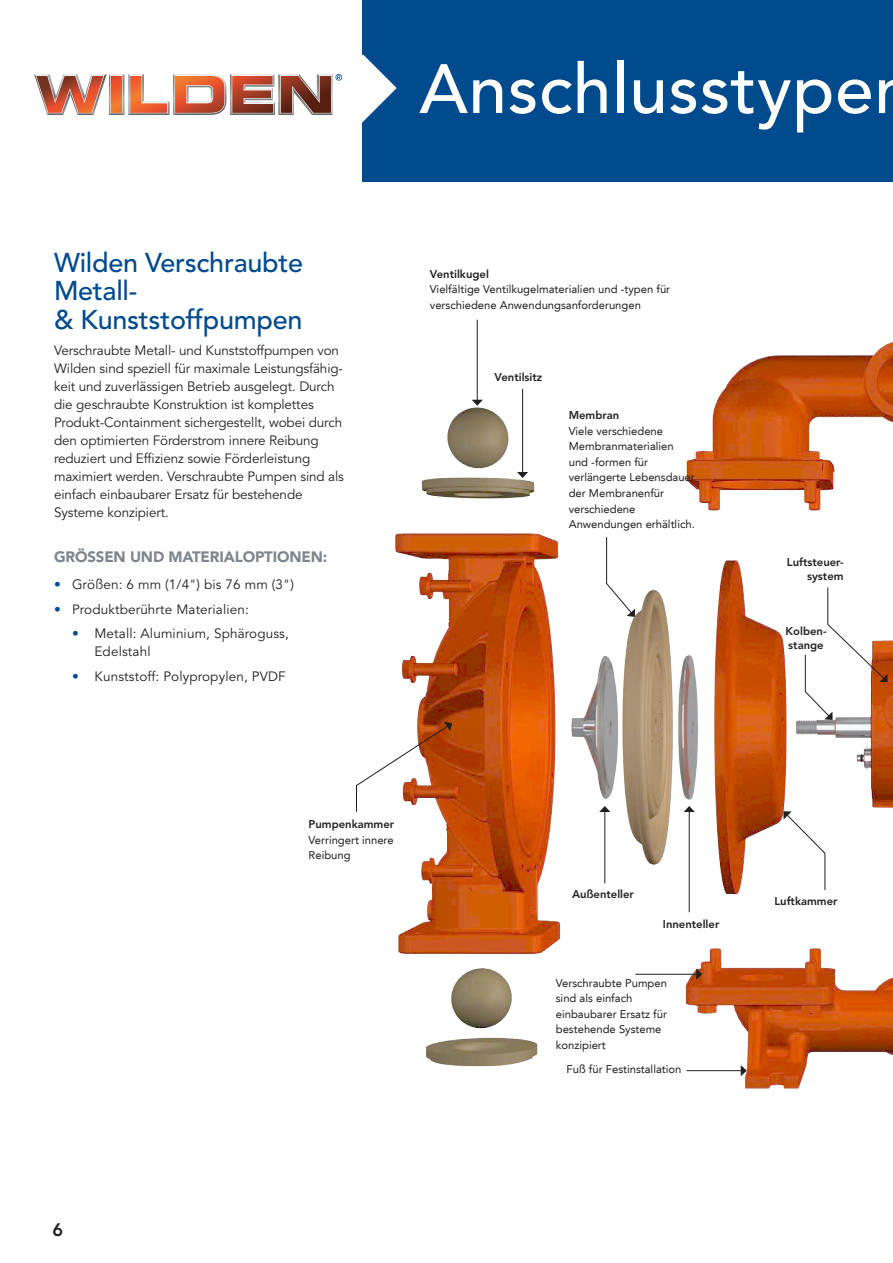
<style>
.page{position:relative;width:893px;height:1263px;background:#fff}
.page>*{position:absolute;margin:0;border:0;box-sizing:border-box;transform-origin:0 0}
.t1{font:500 69px "Avenir";letter-spacing:.01em;color:#fff}
.t2{font:500 27px/28.5px "Avenir";letter-spacing:-.01em;color:#004a8d}
.t3{font:800 18px "Avenir";color:#231f20}
.t4{font:900 15px "Avenir";letter-spacing:-.01em;color:#7e868d}
.Body_Text{font:13.5px/18px "Avenir";letter-spacing:-.01em;color:#231f20}
.Body_Text-2{font:13.5px/18px "Avenir";letter-spacing:.01em;color:#231f20}
.Product_Body{font:11.25px/15.6px "Avenir LT";color:#231f20}
.Bullet_Text{font:11.25px/15.6px "Avenir LT";color:#231f20}
.Product_Body-2{font:800 11.25px/13.5px "Avenir";color:#231f20;text-align:right}
.Bullet_Text-2{font:800 11.25px "Avenir";color:#231f20}
.s1{color:#004a8d}
.s2{font-family:"Avenir";font-weight:800}
</style>
<div class="page">
<div style="left:363px;top:0;width:530px;height:182px;background:#004a8d"></div>
<img style="left:395px;top:329px;width:498px;height:760px">
<svg style="left:34px;top:54px;width:363px;height:69px"></svg>
<svg style="left:356px;top:722px;width:96px;height:91px"></svg>
<hr style="left:686px;top:1070px;width:55px;height:1px;background:#231f20">
<svg style="left:741px;top:1065px;width:6px;height:11px"></svg>
<hr style="left:522px;top:389px;width:1px;height:84px;background:#231f20">
<svg style="left:517px;top:472px;width:11px;height:6px"></svg>
<hr style="left:477px;top:320px;width:1px;height:80px;background:#231f20">
<svg style="left:472px;top:400px;width:11px;height:6px"></svg>
<svg style="left:606px;top:536px;width:29px;height:81px"></svg>
<svg style="left:783px;top:811px;width:43px;height:80px"></svg>
<svg style="left:804px;top:586px;width:84px;height:134px"></svg>
<hr style="left:689px;top:811px;width:1px;height:101px;background:#231f20">
<svg style="left:684px;top:806px;width:11px;height:6px"></svg>
<hr style="left:604px;top:811px;width:1px;height:72px;background:#231f20">
<svg style="left:599px;top:806px;width:11px;height:6px"></svg>
<hr style="left:635px;top:974px;width:62px;height:1px;background:#231f20">
<svg style="left:696px;top:969px;width:6px;height:11px"></svg>
<p class="t2" style="left:54px;top:249px;width:251px">Wilden Verschraubte<br>Metall-<br>&amp; Kunststoffpumpen</p>
<p class="Body_Text" style="left:54px;top:342px;width:291px">Verschraubte Metall- und Kunststoffpumpen von Wilden sind speziell für maximale Leistungsfähig&shy;keit und zuverlässigen Betrieb ausgelegt. Durch die geschraubte Konstruktion ist komplettes Produkt-Containment sichergestellt, wobei durch den optimierten Förderstrom innere Reibung reduziert und Effizienz sowie Förderleistung maximiert werden. Verschraubte Pumpen sind als einfach einbaubarer Ersatz für bestehende Systeme konzipiert.</p>
<p class="t4" style="left:54px;top:548px;width:275px">GRÖSSEN UND MATERIALOPTIONEN:</p>
<p class="Body_Text-2" style="left:54px;top:576px;width:241px"><span class="s1">•</span> Größen: 6 mm (1/4") bis 76 mm (3")</p>
<p class="Body_Text-2" style="left:54px;top:600px;width:196px"><span class="s1">•</span> Produktberührte Materialien:</p>
<p class="Body_Text-2" style="left:95px;top:625px;width:196px;text-indent:-23px"><span class="s1">•</span> Metall: Aluminium, Sphäroguss,<br>Edelstahl</p>
<p class="Body_Text-2" style="left:72px;top:668px;width:215px"><span class="s1">•</span> Kunststoff: Polypropylen, PVDF</p>
<p class="t1" style="left:419px;top:49px;width:456px">Anschlusstype</p>
<p class="Product_Body" style="left:430px;top:266px;width:242px"><span class="s2">Ventilkugel<br></span>Vielfältige Ventilkugelmaterialien und -typen für verschiedene Anwendungsanforderungen</p>
<p class="Product_Body-2" style="left:495px;top:371px;width:49px">Ventilsitz</p>
<p class="Product_Body" style="left:569px;top:407px;width:128px"><span class="s2">Membran<br></span>Viele verschiedene<br>Membranmaterialien und -formen für verlängerte Lebensdauer der Membranenfür verschiedene<br>Anwendungen erhältlich.</p>
<p class="Product_Body-2" style="left:787px;top:555px;width:58px">Luftsteuer&shy;system</p>
<p class="Bullet_Text-2" style="left:785px;top:624px;width:43px">Kolben-</p>
<p class="Bullet_Text-2" style="left:788px;top:639px;width:37px">stange</p>
<p class="Product_Body" style="left:309px;top:816px;width:87px;text-align:justify"><span class="s2">Pumpenkammer </span>Verringert innere Reibung</p>
<p class="Product_Body-2" style="left:572px;top:888px;width:63px">Außenteller</p>
<p class="Bullet_Text-2" style="left:663px;top:918px;width:58px">Innenteller</p>
<p class="Bullet_Text" style="left:556px;top:975px;width:113px">Verschraubte Pumpen sind als einfach einbaubarer Ersatz für bestehende Systeme konzipiert</p>
<p class="Bullet_Text" style="left:567px;top:1062px;width:116px">Fuß für Festinstallation</p>
<p class="Product_Body-2" style="left:774px;top:894px;width:65px">Luftkammer</p>
<h3 class="t3" style="left:53px;top:1219px;width:12px">6</h3>
</div>
